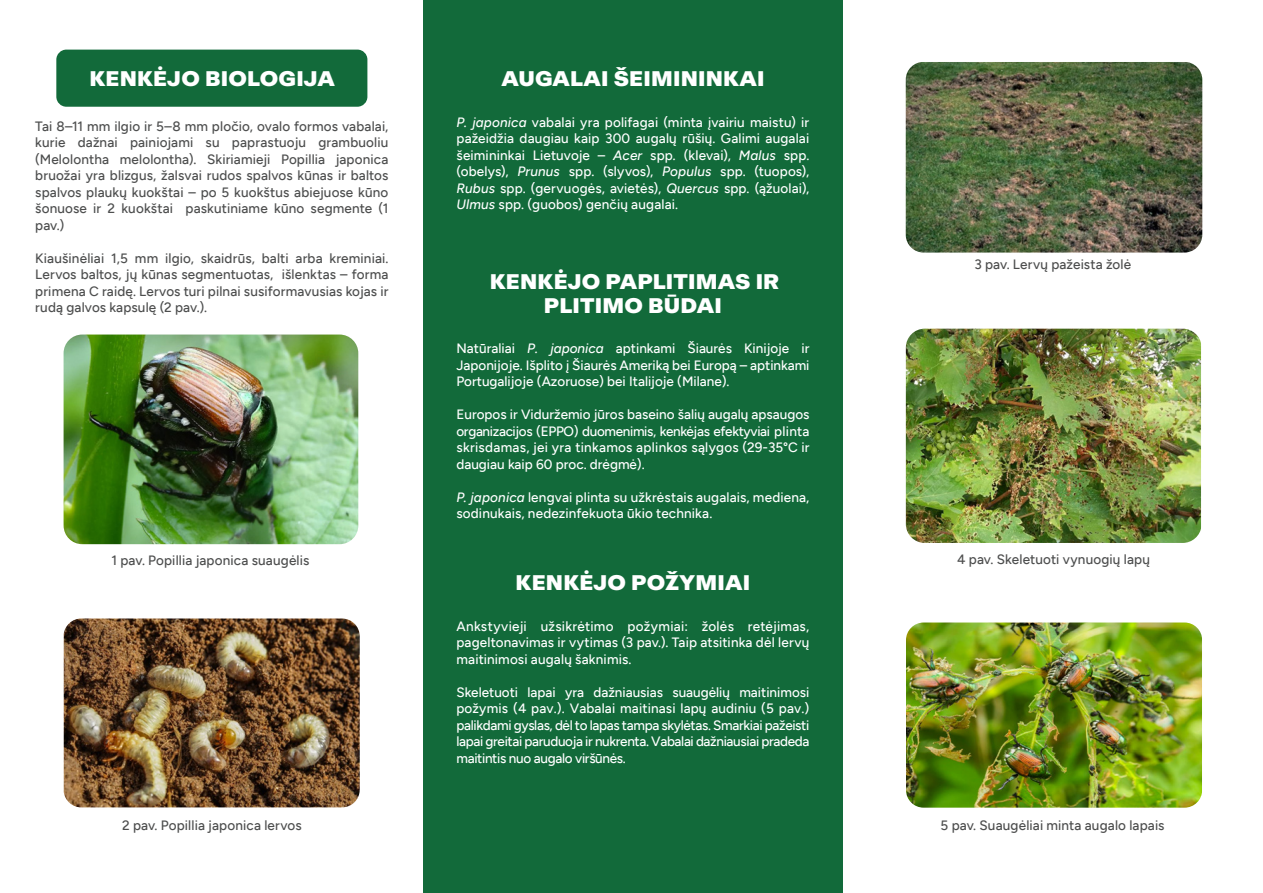
<style>
.page{position:relative;width:1263px;height:893px;background:#fff}
.page>*{position:absolute;margin:0;border:0;box-sizing:border-box;transform-origin:0 0}
.t1{font:900 21px/24px "ABC Repro Unlicensed Trial";letter-spacing:.01em;color:#fff;text-align:center}
.t2{font:500 13.5px/16.5px "Oak Sans";letter-spacing:.005em;color:#fff;text-align:justify}
.t3{font:500 13.5px/16.5px "Oak Sans";letter-spacing:.01em;color:#4d4e4e;text-align:justify}
.s1{font-style:italic}
</style>
<div class="page">
<div style="left:56px;top:50px;width:311px;height:57px;background:#126a3a;border-radius:10px"></div>
<div style="left:423px;top:0;width:420px;height:893px;background:#126a3a"></div>
<img style="left:64px;top:335px;width:294px;height:209px">
<img style="left:64px;top:618px;width:296px;height:189px">
<img style="left:906px;top:329px;width:295px;height:214px">
<img style="left:906px;top:622px;width:296px;height:186px">
<img style="left:906px;top:62px;width:296px;height:191px">
<h1 class="t1" style="left:89px;top:67px;width:247px">KENKĖJO BIOLOGIJA</h1>
<p class="t3" style="left:35px;top:118px;width:355px">Tai 8–11 mm ilgio ir 5–8 mm pločio, ovalo formos vabalai, kurie dažnai painiojami su paprastuoju grambuoliu (Melolontha melolontha). Skiriamieji Popillia japonica bruožai yra blizgus, žalsvai rudos spalvos kūnas ir baltos spalvos plaukų kuokštai – po 5 kuokštus abiejuose kūno šonuose ir 2 kuokštai paskutiniame kūno segmente (1 pav.)</p>
<p class="t3" style="left:35px;top:250px;width:355px">Kiaušinėliai 1,5 mm ilgio, skaidrūs, balti arba kreminiai.<br>Lervos baltos, jų kūnas segmentuotas, išlenktas – forma primena C raidę. Lervos turi pilnai susiformavusias kojas ir rudą galvos kapsulę (2 pav.).</p>
<p class="t3" style="left:111px;top:552px;width:199px">1 pav. Popillia japonica suaugėlis</p>
<h1 class="t1" style="left:501px;top:67px;width:265px">AUGALAI ŠEIMININKAI</h1>
<p class="t2" style="left:457px;top:114px;width:354px"><span class="s1">P. japonica</span> vabalai yra polifagai (minta įvairiu maistu) ir pažeidžia daugiau kaip 300 augalų rūšių. Galimi augalai šeimininkai Lietuvoje – <span class="s1">Acer</span> spp<span class="s1">.</span> (klevai), <span class="s1">Malus</span> spp. (obelys), <span class="s1">Prunus</span> spp. (slyvos), <span class="s1">Populus</span> spp. (tuopos), <span class="s1">Rubus</span> spp. (gervuogės, avietės), <span class="s1">Quercus</span> spp. (ąžuolai), <span class="s1">Ulmus</span> spp. (guobos) genčių augalai.</p>
<h1 class="t1" style="left:490px;top:269px;width:291px">KENKĖJO PAPLITIMAS IR<br>PLITIMO BŪDAI</h1>
<p class="t2" style="left:456px;top:340px;width:354px">Natūraliai <span class="s1">P. japonica</span> aptinkami Šiaurės Kinijoje ir Japonijoje. Išplito į Šiaurės Ameriką bei Europą – aptinkami Portugalijoje (Azoruose) bei Italijoje (Milane).</p>
<p class="t2" style="left:456px;top:406px;width:354px">Europos ir Viduržemio jūros baseino šalių augalų apsaugos organizacijos (EPPO) duomenimis, kenkėjas efektyviai plinta skrisdamas, jei yra tinkamos aplinkos sąlygos (29-35°C ir daugiau kaip 60 proc. drėgmė).</p>
<p class="t2" style="left:456px;top:489px;width:354px"><span class="s1">P. japonica</span> lengvai plinta su užkrėstais augalais, mediena, sodinukais, nedezinfekuota ūkio technika.</p>
<h1 class="t1" style="left:516px;top:571px;width:236px">KENKĖJO POŽYMIAI</h1>
<p class="t2" style="left:456px;top:618px;width:354px">Ankstyvieji užsikrėtimo požymiai: žolės retėjimas, pageltonavimas ir vytimas (3 pav.). Taip atsitinka dėl lervų maitinimosi augalų šaknimis.</p>
<p class="t2" style="left:456px;top:684px;width:354px">Skeletuoti lapai yra dažniausias suaugėlių maitinimosi požymis (4 pav.). Vabalai maitinasi lapų audiniu (5 pav.) palikdami gyslas, dėl to lapas tampa skylėtas. Smarkiai pažeisti lapai greitai paruduoja ir nukrenta. Vabalai dažniausiai pradeda maitintis nuo augalo viršūnės.</p>
<p class="t3" style="left:974px;top:256px;width:158px">3 pav. Lervų pažeista žolė</p>
<p class="t3" style="left:957px;top:551px;width:194px">4 pav. Skeletuoti vynuogių lapų</p>
<p class="t3" style="left:122px;top:817px;width:181px">2 pav. Popillia japonica lervos</p>
<p class="t3" style="left:940px;top:817px;width:225px">5 pav. Suaugėliai minta augalo lapais</p>
</div>
